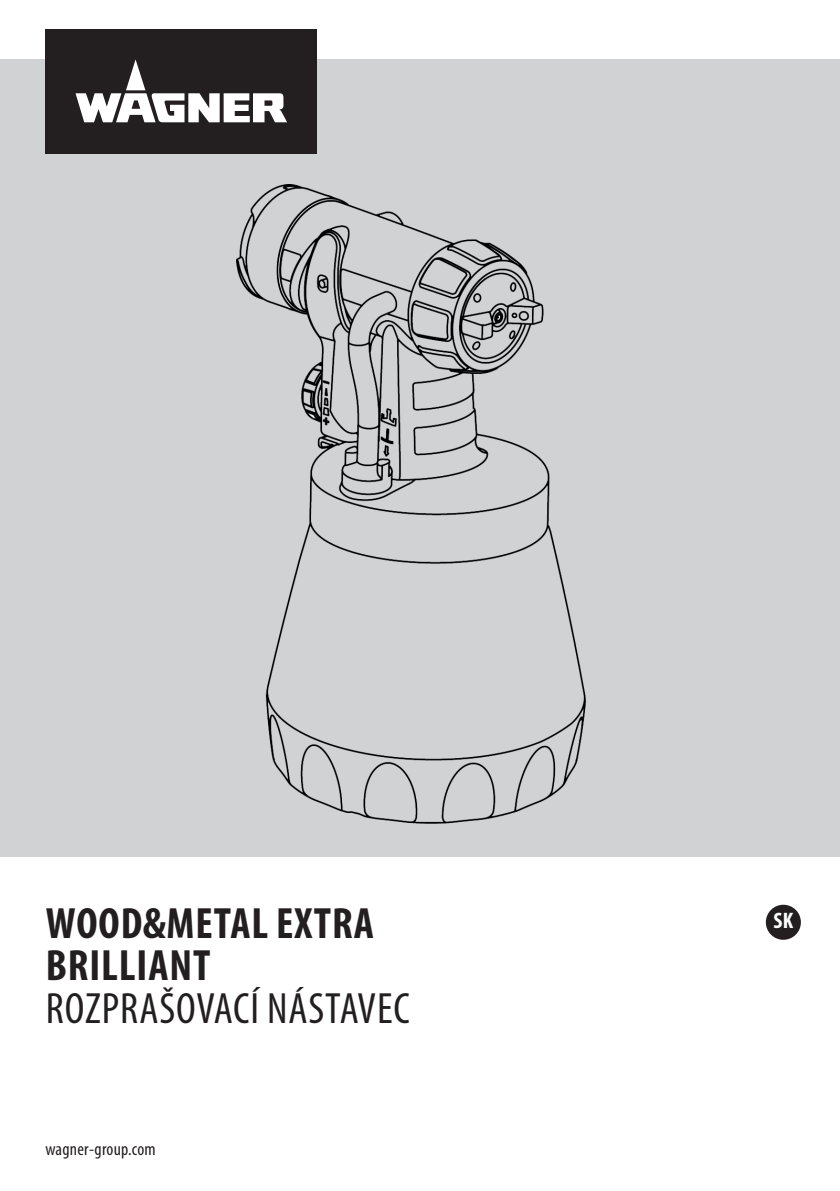
<style>
.page{position:relative;width:840px;height:1191px;background:#fff}
.page>*{position:absolute;margin:0;border:0;box-sizing:border-box;transform-origin:0 0}
.t1{font:700 condensed 44px "Myriad Pro";letter-spacing:.02em;color:#231f20}
.t2{font:condensed 44px "Myriad Pro";letter-spacing:.02em;color:#231f20}
.t3{font:700 condensed 22.4px "Myriad Pro";color:#fff}
.t4{font:condensed 18px "Myriad Pro";letter-spacing:.015em;color:#231f20}
</style>
<div class="page">
<div style="left:0;top:59px;width:839px;height:797px;background:#d1d2d4"></div>
<div style="left:45px;top:29px;width:272px;height:125px;background:#231f20"></div>
<svg style="left:75px;top:59px;width:212px;height:63px"></svg>
<div style="left:765px;top:904px;width:35px;height:35px;background:#231f20;border-radius:50%"></div>
<img style="left:237px;top:184px;width:348px;height:639px">
<p class="t1" style="left:46px;top:895px;width:329px">WOOD&amp;METAL EXTRA</p>
<p class="t3" style="left:773px;top:907px;width:21px">SK</p>
<p class="t1" style="left:46px;top:938px;width:166px">BRILLIANT</p>
<p class="t2" style="left:46px;top:982px;width:365px">ROZPRAŠOVACÍ NÁSTAVEC</p>
<p class="t4" style="left:45px;top:1138px;width:112px">wagner-group.com</p>
</div>
